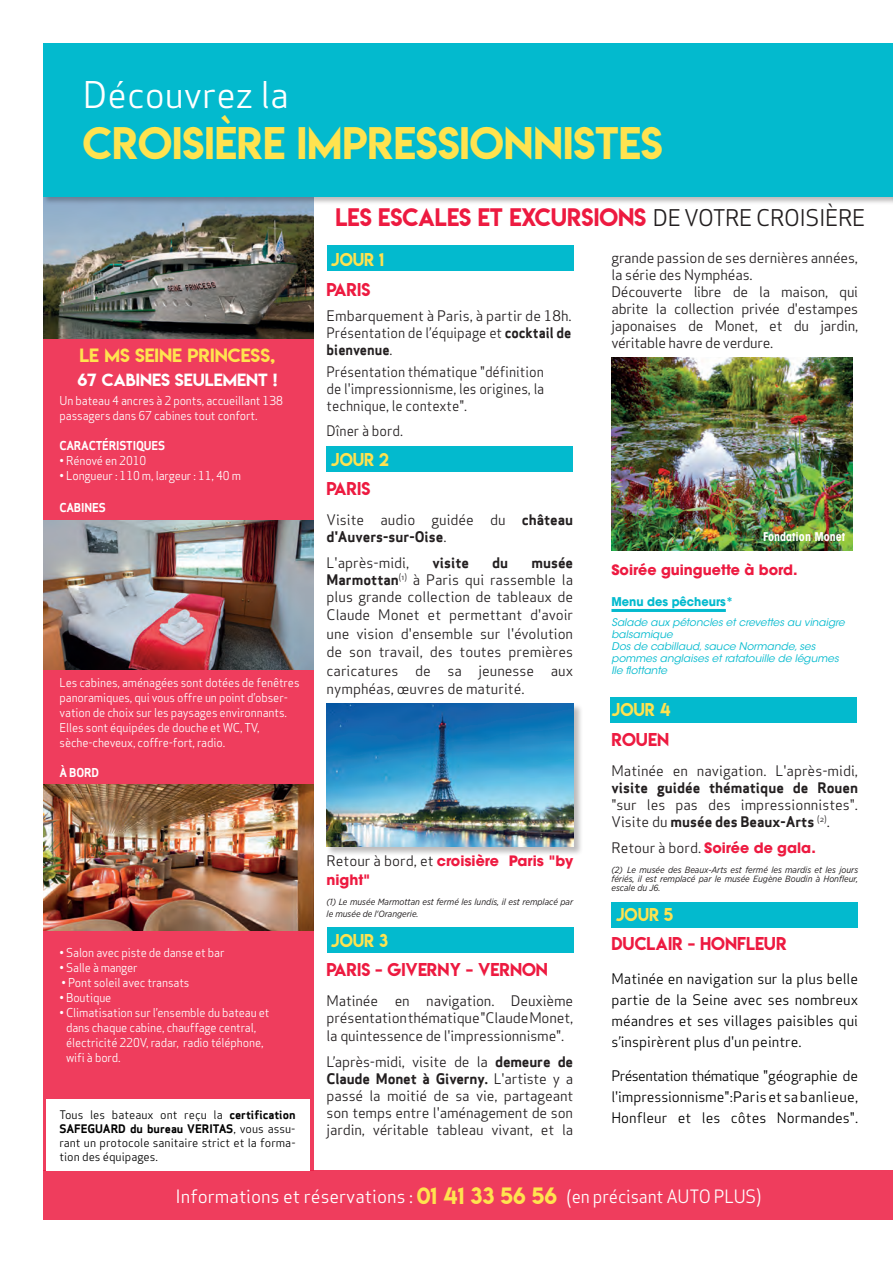
<style>
.page{position:relative;width:893px;height:1263px;background:#fff}
.page>*{position:absolute;margin:0;border:0;box-sizing:border-box;transform-origin:0 0}
.t1{font:40.5px "Lemon Milk";color:#ffe34f}
.t2{font:36px "Apex Sans Book ST";color:#fff}
.t3{font:22.5px "Lemon Milk";color:#ed1a40}
.t4{font:18px "Apex Sans Book ST";color:#fff}
.t5{font:17.1px "Lemon Milk";color:#ffe34f;scale:1.05 1}
.t6{font:16.5px "Lemon Milk";color:#ed1a40}
.t7{font:16.5px "Lemon Milk";color:#ffe34f;scale:.95 1}
.t8{font:15.6px "Lemon Milk";color:#fff;scale:1.05 1}
.t9{font:14.25px/17.1px "Apex Sans Book ST";letter-spacing:-.01em;color:#231f20;text-align:justify}
.t10{font:14.25px/21px "Apex Sans Book ST";color:#000;text-align:justify}
.t11{font:14.25px "Apex Sans Bold ST";color:#231f20}
.t12{font:14.25px/17.1px "Apex Sans Book ST";letter-spacing:-.01em;color:#231f20;text-align:justify;scale:.95 1}
.t13{font:700 14.25px/18.3px "ITC Avant Garde Std";color:#ed1a40}
.t14{font:14.25px "Apex Sans Bold ST";color:#231f20;scale:.95 1}
.t15{font:12px/15px "Apex Sans Book T";letter-spacing:-.01em;color:#fff;scale:.95 1}
.t16{font:12px "Apex Sans Bold ST";letter-spacing:-.01em;color:#fff;scale:.95 1}
.t17{font:700 12px "ITC Avant Garde Std";color:#03bace;scale:.95 1}
.t18{font:700 condensed 12px "ITC Avant Garde Std";color:#fff}
.t19{font:11.55px/13.8px "Apex Sans Book T";color:#000}
.t20{font:11.55px "Apex Sans Bold ST";color:#000}
.t21{font:italic 10.5px/12px "ITC Avant Garde Std";color:#03bace}
.t22{font:italic 9px/9px "Gotham Narrow";color:#231f20}
.s1{font-family:"Apex Sans Bold ST"}
.s2{font-family:"Apex Sans Book T"}
.s3{font-family:"Apex Sans Book ST";color:#231f20}
.s4{font-family:"Apex Sans Book ST"}
.s5{font-family:"Apex Sans Book ST";font-weight:400;color:#231f20}
.s6{font-family:"Lemon Milk";font-size:21px;color:#ffe34f}
</style>
<div class="page">
<div style="left:43px;top:191px;width:271px;height:979px;background:#ef3d5d"></div>
<img style="left:43px;top:206px;width:271px;height:132px">
<div style="left:611px;top:902px;width:247px;height:26px;background:#03bace"></div>
<div style="left:42px;top:42px;width:851px;height:164px;background:#231f20;opacity:.3"></div>
<div style="left:43px;top:43px;width:850px;height:154px;background:#03bace"></div>
<div style="left:326px;top:446px;width:247px;height:26px;background:#03bace"></div>
<div style="left:327px;top:246px;width:247px;height:25px;background:#03bace"></div>
<div style="left:327px;top:927px;width:247px;height:25px;background:#03bace"></div>
<div style="left:610px;top:697px;width:247px;height:26px;background:#03bace"></div>
<div style="left:43px;top:1170px;width:850px;height:51px;background:#ef3d5d"></div>
<img style="left:43px;top:784px;width:271px;height:146px">
<img style="left:43px;top:521px;width:271px;height:149px">
<div style="left:326px;top:703px;width:257px;height:153px;background:#231f20;opacity:.3"></div>
<img style="left:327px;top:704px;width:247px;height:142px">
<hr style="left:611px;top:609px;width:115px;height:3px;background:#03bace">
<img style="left:611px;top:357px;width:242px;height:194px">
<div style="left:46px;top:1099px;width:264px;height:71px;background:#fff"></div>
<div style="left:0;top:0;width:893px;height:43px;background:#fff"></div>
<div style="left:0;top:1220px;width:893px;height:43px;background:#fff"></div>
<div style="left:0;top:0;width:43px;height:1263px;background:#fff"></div>
<h2 class="t2" style="left:83px;top:71px;width:208px">Découvrez la</h2>
<h1 class="t1" style="left:83px;top:114px;width:581px">CROISIÈRE IMPRESSIONNISTES</h1>
<p class="t5" style="left:80px;top:343px;width:188px">LE MS SEINE PRINCESS,</p>
<p class="t8" style="left:77px;top:369px;width:192px">67 CABINES SEULEMENT !</p>
<p class="t15" style="left:60px;top:393px;width:237px">Un bateau 4 ancres à 2 ponts, accueillant 138 passagers dans 67 cabines tout confort.</p>
<p class="t16" style="left:60px;top:438px;width:113px">CARACTÉRISTIQUES</p>
<p class="t15" style="left:60px;top:453px;width:93px">• Rénové en 2010</p>
<p class="t15" style="left:60px;top:468px;width:192px">• Longueur : 110 m, largeur : 11, 40 m</p>
<p class="t16" style="left:60px;top:499px;width:50px">CABINES</p>
<p class="t15" style="left:60px;top:675px;width:254px">Les cabines, aménagées sont dotées de fenêtres panoramiques, qui vous offre un point d’obser&shy;vation de choix sur les paysages environnants.<br>Elles sont équipées de douche et WC, TV, sèche-cheveux, coffre-fort, radio.</p>
<p class="t16" style="left:60px;top:765px;width:43px">À BORD</p>
<p class="t15" style="left:60px;top:945px;width:175px">• Salon avec piste de danse et bar</p>
<p class="t15" style="left:60px;top:960px;width:84px">• Salle à manger</p>
<p class="t15" style="left:62px;top:975px;width:136px">• Pont soleil avec transats</p>
<p class="t15" style="left:60px;top:990px;width:56px">• Boutique</p>
<p class="t15" style="left:66px;top:1005px;width:216px;text-indent:-6px">• Climatisation sur l’ensemble du bateau et dans chaque cabine, chauffage central, électricité 220V, radar, radio téléphone, wifi à bord.</p>
<p class="t19" style="left:59px;top:1108px;width:238px">Tous les bateaux ont reçu la <span class="s1">certification</span></p>
<p class="t20" style="left:59px;top:1121px;width:238px">SAFEGUARD du bureau VERITAS<span class="s2">, vous assu-</span></p>
<p class="t19" style="left:59px;top:1135px;width:238px">rant un protocole sanitaire strict et la forma&shy;tion des équipages.</p>
<h3 class="t3" style="left:335px;top:201px;width:532px">LES ESCALES ET EXCURSIONS <span class="s3">DE VOTRE CROISIÈRE</span></h3>
<p class="t7" style="left:331px;top:248px;width:57px">JOUR 1</p>
<p class="t6" style="left:327px;top:277px;width:45px">PARIS</p>
<p class="t9" style="left:327px;top:307px;width:247px">Embarquement à Paris, à partir de <span class="s2">18</span>h.<br>Présentation de l’équipage et <span class="s1">cocktail de</span></p>
<p class="t14" style="left:327px;top:341px;width:71px">bienvenue<span class="s4">.</span></p>
<p class="t12" style="left:327px;top:363px;width:231px">Présentation thématique "définition de l'impressionnisme, les origines, la technique, le contexte".</p>
<p class="t12" style="left:327px;top:422px;width:82px">Dîner à bord.</p>
<p class="t7" style="left:331px;top:447px;width:62px">JOUR 2</p>
<p class="t6" style="left:327px;top:477px;width:45px">PARIS</p>
<p class="t9" style="left:327px;top:511px;width:248px">Visite audio guidée du <span class="s1">château</span></p>
<p class="t11" style="left:327px;top:528px;width:121px">d'Auvers-sur-Oise<span class="s4">.</span></p>
<p class="t9" style="left:327px;top:554px;width:84px">L'après-midi,</p>
<p class="t11" style="left:432px;top:553px;width:38px">visite</p>
<p class="t11" style="left:492px;top:553px;width:18px">du</p>
<p class="t11" style="left:531px;top:553px;width:43px">musée</p>
<p class="t9" style="left:327px;top:570px;width:248px;line-height:18.1px"><span class="s1">Marmottan</span><sup>(1)</sup> à Paris qui rassemble la plus grande collection de tableaux de Claude Monet et permettant d'avoir une vision d'ensemble sur l'évolution de son travail, des toutes premières caricatures de sa jeunesse aux nymphéas, œuvres de maturité.</p>
<p class="t9" style="left:611px;top:249px;width:248px;text-align:left">grande passion de ses dernières années, la série des Nymphéas.<br>Découverte libre de la maison, qui abrite la collection privée d'estampes japonaises de Monet, et du jardin, véritable havre de verdure.</p>
<p class="t18" style="left:763px;top:529px;width:83px">Fondation Monet</p>
<p class="t13" style="left:611px;top:560px;width:188px">Soirée guinguette à bord.</p>
<p class="t17" style="left:611px;top:594px;width:130px">Menu des pêcheurs*</p>
<p class="t21" style="left:611px;top:617px;width:235px">Salade aux pétoncles et crevettes au vinaigre balsamique<br>Dos de cabillaud, sauce Normande, ses pommes anglaises et ratatouille de légumes<br>Ile flottante</p>
<p class="t7" style="left:611px;top:698px;width:64px">JOUR 4</p>
<p class="t6" style="left:611px;top:728px;width:59px">ROUEN</p>
<p class="t9" style="left:611px;top:762px;width:248px">Matinée en navigation. L'après-midi,</p>
<p class="t11" style="left:611px;top:778px;width:248px">visite guidée thématique de Rouen</p>
<p class="t9" style="left:611px;top:796px;width:248px">"sur les pas des impressionnistes".</p>
<p class="t11" style="left:611px;top:813px;width:220px"><span class="s4">Visite du</span> musée des Beaux-Arts <sup>(2)</sup><span class="s4">.</span></p>
<p class="t13" style="left:611px;top:838px;width:206px"><span class="s5">Retour à bord.</span> Soirée de gala.</p>
<p class="t22" style="left:611px;top:865px;width:248px;text-align:justify">(2) Le musée des Beaux-Arts est fermé les mardis et les jours fériés, il est remplacé par le musée Eugène Boudin à Honfleur, escale du J6.</p>
<p class="t7" style="left:616px;top:902px;width:62px">JOUR 5</p>
<p class="t6" style="left:611px;top:932px;width:177px">DUCLAIR - HONFLEUR</p>
<p class="t10" style="left:611px;top:968px;width:248px">Matinée en navigation sur la plus belle partie de la Seine avec ses nombreux méandres et ses villages paisibles qui s’inspirèrent plus d'un peintre.</p>
<p class="t10" style="left:611px;top:1065px;width:248px">Présentation thématique "géographie de l'impressionnisme" : Paris et sa banlieue, Honfleur et les côtes Normandes".</p>
<p class="t13" style="left:327px;top:852px;width:248px"><span class="s5">Retour à bord, et</span> croisière Paris "by night"</p>
<p class="t22" style="left:327px;top:896px;width:248px;line-height:12px">(1) Le musée Marmottan est fermé les lundis, il est remplacé par le musée de l'Orangerie.</p>
<p class="t7" style="left:331px;top:929px;width:62px">JOUR 3</p>
<p class="t6" style="left:327px;top:958px;width:223px">PARIS - GIVERNY - VERNON</p>
<p class="t9" style="left:327px;top:992px;width:248px;line-height:17.5px">Matinée en navigation. Deuxième présentation thématique "Claude Monet, la quintessence de l'impressionnisme".</p>
<p class="t9" style="left:327px;top:1053px;width:248px">L’après-midi, visite de la <span class="s1">demeure de</span></p>
<p class="t11" style="left:327px;top:1069px;width:248px">Claude Monet à Giverny. <span class="s4">L'artiste y a</span></p>
<p class="t9" style="left:327px;top:1087px;width:248px">passé la moitié de sa vie, partageant son temps entre l'aménagement de son jardin, véritable tableau vivant, et la</p>
<p class="t4" style="left:176px;top:1185px;width:587px">Informations et réservations : <span class="s6">01 41 33 56 56</span> (en précisant AUTO PLUS)</p>
</div>
